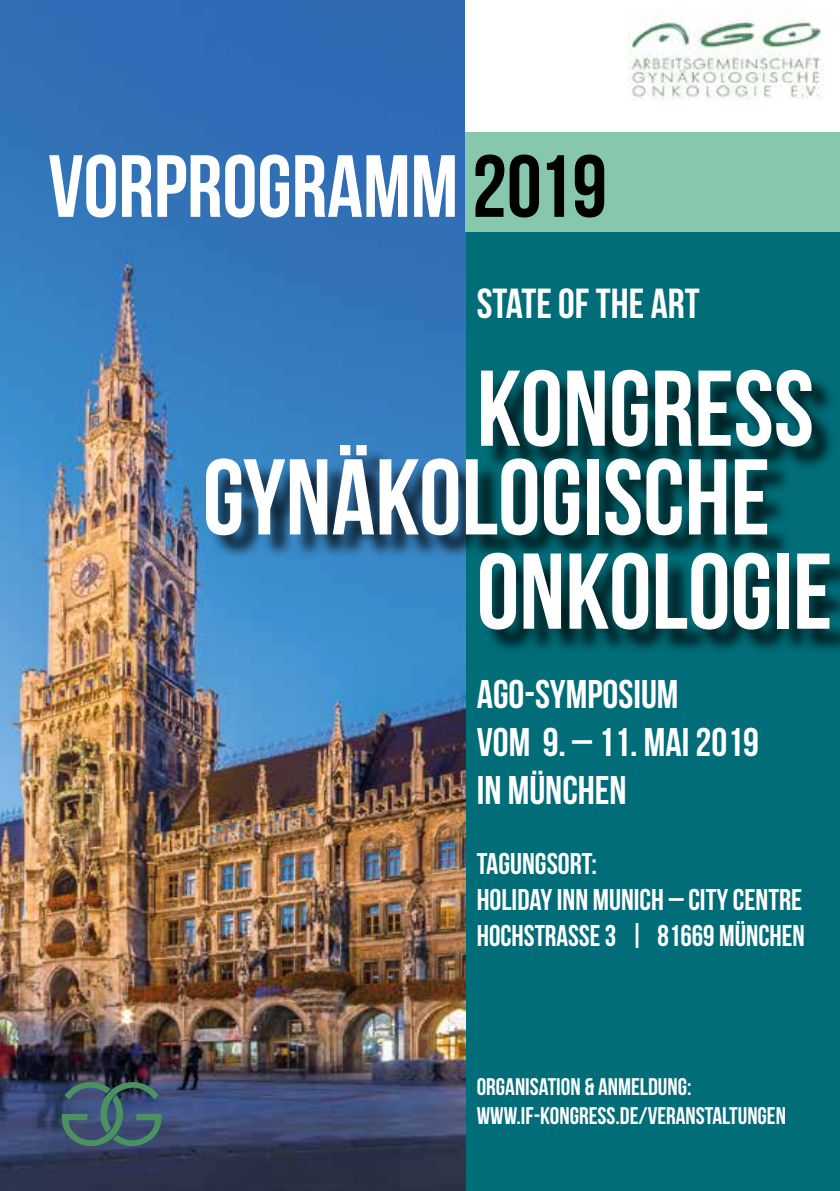
<style>
.page{position:relative;width:840px;height:1191px;background:#fff}
.page>*{position:absolute;margin:0;border:0;box-sizing:border-box;transform-origin:0 0}
.t1{font:107.4px "Bebas Neue";color:#fff}
.t2{font:88px "Bebas Neue";color:#fff}
.t3{font:42px "Bebas Neue";color:#fff}
.t4{font:40px/48px "Bebas Neue";color:#fff}
.t5{font:30px/36px "Bebas Neue";color:#fff}
.t6{font:24px/28.8px "Bebas Neue";color:#fff}
.s1{color:#000}
</style>
<div class="page">
<div style="left:465px;top:0;width:374px;height:1191px;background:#006d78"></div>
<img style="left:0;top:0;width:465px;height:1191px">
<div style="left:465px;top:132px;width:374px;height:100px;background:#86c7ad"></div>
<div style="left:465px;top:0;width:374px;height:132px;background:#fff"></div>
<img style="left:628px;top:7px;width:195px;height:92px">
<div style="left:484px;top:373px;width:351px;height:98px;background:#000;opacity:.75"></div>
<div style="left:209px;top:448px;width:582px;height:112px;background:#000;opacity:.75"></div>
<div style="left:483px;top:556px;width:356px;height:98px;background:#000;opacity:.75"></div>
<img style="left:62px;top:1082px;width:99px;height:64px">
<h2 class="t2" style="left:48px;top:138px;width:560px">VORPROGRAMM <span class="s1">2019</span></h2>
<h3 class="t3" style="left:476px;top:280px;width:224px">STATE OF THE ART</h3>
<h1 class="t1" style="left:476px;top:350px;width:338px">KONGRESS</h1>
<h1 class="t1" style="left:203px;top:438px;width:568px">GYNÄKOLOGISCHE</h1>
<h1 class="t1" style="left:476px;top:532px;width:357px">ONKOLOGIE</h1>
<h3 class="t4" style="left:476px;top:670px;width:283px">AGO-SYMPOSIUM<br>VOM 9. – 11. MAI 2019<br>IN MÜNCHEN</h3>
<p class="t5" style="left:476px;top:845px;width:329px">TAGUNGSORT:<br>HOLIDAY INN MUNICH – CITY CENTRE<br>HOCHSTRAßE 3 | 81669 MÜNCHEN</p>
<p class="t6" style="left:476px;top:1072px;width:310px">ORGANISATION &amp; ANMELDUNG:<br>WWW.IF-KONGRESS.DE/VERANSTALTUNGEN</p>
</div>
